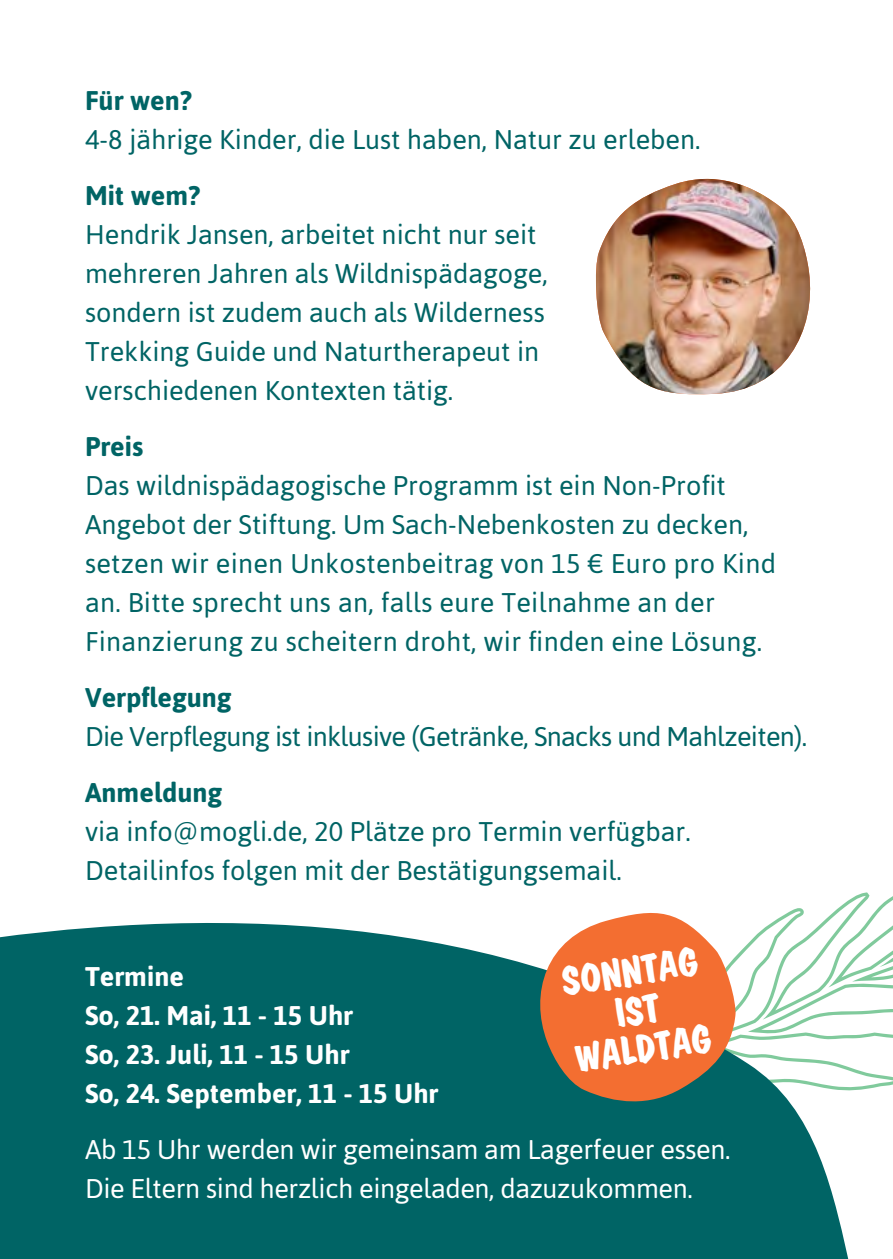
<style>
.page{position:relative;width:893px;height:1259px;background:#fff}
.page>*{position:absolute;margin:0;border:0;box-sizing:border-box;transform-origin:0 0}
.t1{font:700 39.9px/39px "Dom Casual D";color:#fff;text-align:center}
.t2{font:27px/39px "Asap";color:#006465}
.t3{font:27px/39px "Asap";letter-spacing:-.015em;color:#fff}
.t4{font:27px/39px "Asap";letter-spacing:-.025em;color:#006465}
.t5{font:700 27px/39px "Asap";color:#fff}
.s1{font-weight:700}
</style>
<div class="page">
<img style="left:595px;top:179px;width:215px;height:216px">
<svg style="left:872px;top:896px;width:21px;height:192px"></svg>
<svg style="left:0;top:892px;width:872px;height:367px;fill:#006465"></svg>
<svg style="left:529px;top:906px;width:208px;height:201px;background:#cd8258"></svg>
<p class="t2" style="left:85px;top:81px;width:617px"><span class="s1">Für wen?<br></span>4-8 jährige Kinder, die Lust haben, Natur zu erleben.</p>
<p class="t2" style="left:85px;top:176px;width:464px"><span class="s1">Mit wem?<br></span>Hendrik Jansen, arbeitet nicht nur seit mehreren Jahren als Wildnispädagoge, sondern ist zudem auch als Wilderness<br>Trekking Guide und Naturtherapeut in verschiedenen Kontexten tätig.</p>
<p class="t2" style="left:85px;top:427px;width:692px"><span class="s1">Preis<br></span>Das wildnispädagogische Programm ist ein Non-Profit Angebot der Stiftung. Um Sach-Nebenkosten zu decken, setzen wir einen Unkostenbeitrag von 15 € Euro pro Kind an. Bitte sprecht uns an, falls eure Teilnahme an der Finanzierung zu scheitern droht, wir finden eine Lösung.</p>
<p class="t4" style="left:85px;top:678px;width:723px"><span class="s1">Verpflegung<br></span>Die Verpflegung ist inklusive (Getränke, Snacks und Mahlzeiten).</p>
<p class="t2" style="left:85px;top:773px;width:607px"><span class="s1">Anmeldung<br></span>via info@mogli.de, 20 Plätze pro Termin verfügbar.<br>Detailinfos folgen mit der Bestätigungsemail.</p>
<h1 class="t1" style="left:559px;top:964px;width:140px;rotate:-9deg">SONNTAG<br>IST<br>WALDTAG</h1>
<p class="t5" style="left:85px;top:957px;width:355px">Termine<br>So, 21. Mai, 11 - 15 Uhr<br>So, 23. Juli, 11 - 15 Uhr<br>So, 24. September, 11 - 15 Uhr</p>
<p class="t3" style="left:85px;top:1130px;width:647px">Ab 15 Uhr werden wir gemeinsam am Lagerfeuer essen.<br>Die Eltern sind herzlich eingeladen, dazuzukommen.</p>
</div>
